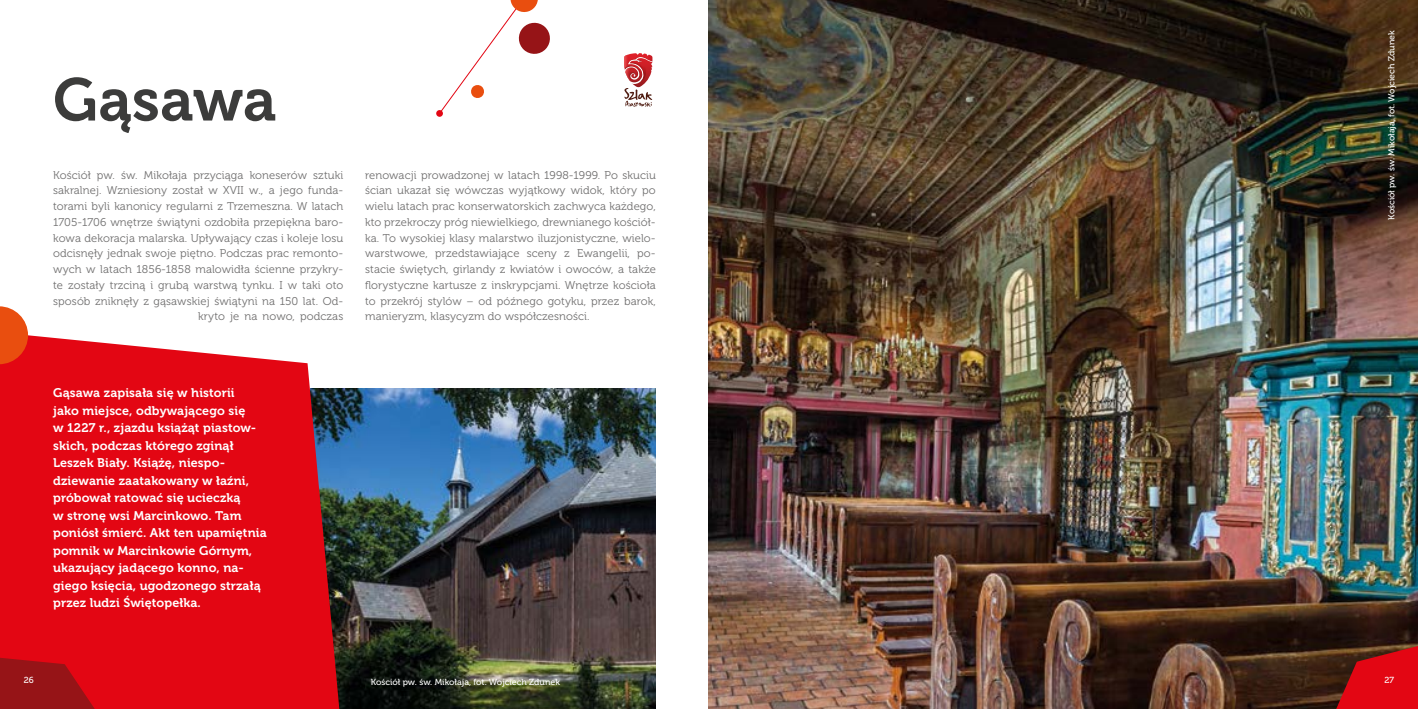
<style>
.page{position:relative;width:1418px;height:709px;background:#fff}
.page>*{position:absolute;margin:0;border:0;box-sizing:border-box;transform-origin:0 0}
.t1{font:60px "Museo 700";color:#3c3c3b}
.t2{font:12.5px/17.5px "Museo 700";letter-spacing:.01em;color:#fff}
.t3{font:11.25px/15.8px "Museo 300";letter-spacing:.01em;color:#706f6f;text-align:right}
.t4{font:8.75px "Museo 500";color:#fff}
</style>
<div class="page">
<img style="left:709px;top:0;width:708px;height:709px">
<img style="left:339px;top:388px;width:317px;height:321px">
<svg style="left:0;top:335px;width:339px;height:374px;background:#dc1420"></svg>
<svg style="left:0;top:657px;width:95px;height:52px;background:#a81016"></svg>
<svg style="left:1336px;top:646px;width:81px;height:63px;background:#bb1014"></svg>
<div style="left:436px;top:110px;width:7px;height:7px;background:#e30613;border-radius:50%"></div>
<svg style="left:0;top:306px;width:28px;height:58px;background:#ea5a2b"></svg>
<svg style="left:438px;top:0;width:112px;height:114px"></svg>
<svg style="left:624px;top:53px;width:29px;height:54px"></svg>
<h1 class="t1" style="left:53px;top:66px;width:225px">Gąsawa</h1>
<p class="t3" style="left:53px;top:167px;width:292px">Kościół pw. św. Mikołaja przyciąga koneserów sztuki sakralnej. Wzniesiony został w XVII w., a jego funda&shy;torami byli kanonicy regularni z Trzemeszna. W latach 1705-1706 wnętrze świątyni ozdobiła przepiękna baro&shy;kowa dekoracja malarska. Upływający czas i koleje losu odcisnęły jednak swoje piętno. Podczas prac remonto&shy;wych w latach 1856-1858 malowidła ścienne przykry&shy;te zostały trzciną i grubą warstwą tynku. I w taki oto sposób zniknęły z gąsawskiej świątyni na 150 lat. Od&shy;kryto je na nowo, podczas</p>
<p class="t3" style="left:365px;top:167px;width:292px;text-align:justify">renowacji prowadzonej w latach 1998-1999. Po skuciu ścian ukazał się wówczas wyjątkowy widok, który po wielu latach prac konserwatorskich zachwyca każdego, kto przekroczy próg niewielkiego, drewnianego kościół&shy;ka. To wysokiej klasy malarstwo iluzjonistyczne, wielo&shy;warstwowe, przedstawiające sceny z Ewangelii, po&shy;stacie świętych, girlandy z kwiatów i owoców, a także florystyczne kartusze z inskrypcjami. Wnętrze kościoła to przekrój stylów – od późnego gotyku, przez barok, manieryzm, klasycyzm do współczesności.</p>
<p class="t2" style="left:53px;top:384px;width:215px">Gąsawa zapisała się w historii<br>jako miejsce, odbywającego się<br>w 1227 r., zjazdu książąt piastow&shy;skich, podczas którego zginął<br>Leszek Biały. Książę, niespo&shy;dziewanie zaatakowany w łaźni, próbował ratować się ucieczką<br>w stronę wsi Marcinkowo. Tam poniósł śmierć. Akt ten upamiętnia pomnik w Marcinkowie Górnym, ukazujący jadącego konno, na&shy;giego księcia, ugodzonego strzałą przez ludzi Świętopełka.</p>
<p class="t4" style="left:1386px;top:220px;width:191px;rotate:-90deg">Kościół pw. św. Mikołaja, fot. Wojciech Zdunek</p>
<p class="t4" style="left:24px;top:675px;width:11px">26</p>
<p class="t4" style="left:1384px;top:675px;width:11px">27</p>
<p class="t4" style="left:371px;top:677px;width:191px">Kościół pw. św. Mikołaja, fot. Wojciech Zdunek</p>
</div>
